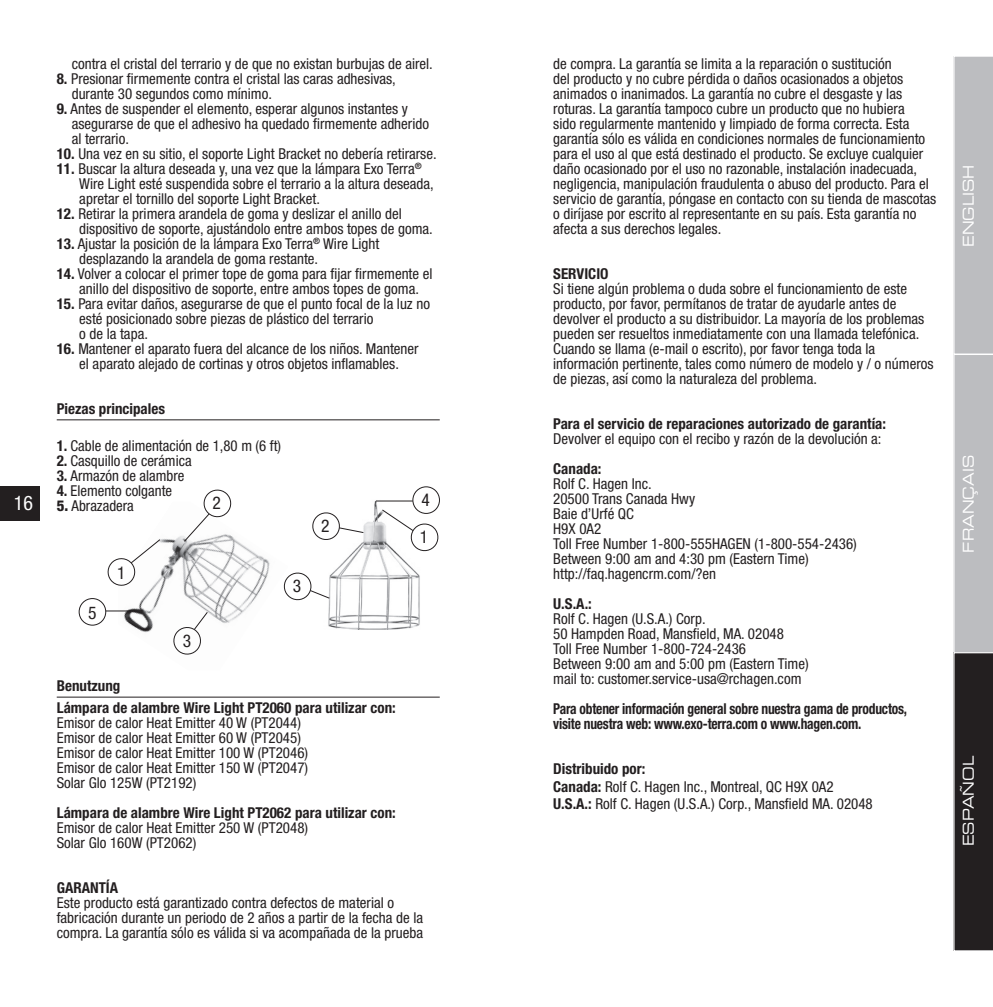
<style>
.page{position:relative;width:993px;height:1007px;background:#fff}
.page>*{position:absolute;margin:0;border:0;box-sizing:border-box;transform-origin:0 0}
.t1{font:condensed 20px "Helvetica Neue";color:#fff}
.t2{font:condensed 17.5px/37.2px "Helvetica Neue";color:#231f20}
.t3{font:condensed 15px/15px "Helvetica Neue";color:#231f20}
.t4{font:700 condensed 15px/22px "Helvetica Neue";color:#231f20}
.t5{font:700 condensed 15px/15px "Helvetica Neue";color:#231f20;scale:.9 1}
.t6{font:15px "Eurostile Extended Two";color:#fff;scale:.9 1}
.s1{font-weight:700}
.s2{font-weight:800}
</style>
<div class="page">
<div style="left:0;top:486px;width:39px;height:34px;background:#231f20"></div>
<hr style="left:57px;top:419px;width:382px;height:1px;background:#231f20">
<hr style="left:57px;top:696px;width:382px;height:1px;background:#231f20">
<svg style="left:953px;top:56px;width:39px;height:895px;background:#8d8c8e"></svg>
<img style="left:328px;top:500px;width:92px;height:130px">
<img style="left:118px;top:536px;width:152px;height:97px">
<hr style="left:376px;top:500px;width:36px;height:1px;background:#231f20">
<div style="left:412px;top:486px;width:28px;height:28px;border:1px solid #231f20;border-radius:50%"></div>
<svg style="left:283px;top:571px;width:47px;height:31px"></svg>
<svg style="left:312px;top:511px;width:52px;height:30px"></svg>
<svg style="left:381px;top:508px;width:58px;height:44px"></svg>
<svg style="left:183px;top:489px;width:49px;height:53px"></svg>
<svg style="left:172px;top:611px;width:36px;height:44px"></svg>
<hr style="left:106px;top:610px;width:37px;height:1px;background:#231f20">
<div style="left:79px;top:598px;width:27px;height:27px;border:1px solid #231f20;border-radius:50%"></div>
<svg style="left:107px;top:538px;width:54px;height:49px"></svg>
<h1 class="t1" style="left:14px;top:491px;width:21px">16</h1>
<p class="t3" style="left:72px;top:56px;width:362px">contra el cristal del terrario y de que no existan burbujas de airel.</p>
<p class="t3" style="left:72px;top:71px;width:325px;text-indent:-15px"><span class="s1">8.</span> Presionar firmemente contra el cristal las caras adhesivas, durante 30 segundos como mínimo.</p>
<p class="t3" style="left:72px;top:101px;width:358px;text-indent:-15px"><span class="s1">9.</span> Antes de suspender el elemento, esperar algunos instantes y asegurarse de que el adhesivo ha quedado firmemente adherido al terrario.</p>
<p class="t3" style="left:57px;top:146px;width:381px"><span class="s1">10.</span> Una vez en su sitio, el soporte Light Bracket no debería retirarse.</p>
<p class="t3" style="left:79px;top:161px;width:356px;text-indent:-23px"><span class="s1">11.</span> Buscar la altura deseada y, una vez que la lámpara Exo Terra<sup>®<br></sup>Wire Light esté suspendida sobre el terrario a la altura deseada, apretar el tornillo del soporte Light Bracket.</p>
<p class="t3" style="left:79px;top:206px;width:355px;text-indent:-22px"><span class="s1">12.</span> Retirar la primera arandela de goma y deslizar el anillo del dispositivo de soporte, ajustándolo entre ambos topes de goma.</p>
<p class="t3" style="left:79px;top:236px;width:301px;text-indent:-23px"><span class="s1">13.</span> Ajustar la posición de la lámpara Exo Terra<sup>®</sup> Wire Light desplazando la arandela de goma restante.</p>
<p class="t3" style="left:57px;top:266px;width:377px;text-align:center"><span class="s1">14.</span> Volver a colocar el primer tope de goma para fijar firmemente el anillo del dispositivo de soporte, entre ambos topes de goma.</p>
<p class="t3" style="left:79px;top:296px;width:352px;text-indent:-22px"><span class="s1">15.</span> Para evitar daños, asegurarse de que el punto focal de la luz no esté posicionado sobre piezas de plástico del terrario<br>o de la tapa.</p>
<p class="t3" style="left:57px;top:341px;width:363px;text-align:center"><span class="s1">16.</span> Mantener el aparato fuera del alcance de los niños. Mantener el aparato alejado de cortinas y otros objetos inflamables.</p>
<p class="t4" style="left:57px;top:397px;width:110px">Piezas principales</p>
<p class="t3" style="left:57px;top:438px;width:226px"><span class="s1">1.</span> Cable de alimentación de 1,80 m (6 ft)</p>
<p class="t3" style="left:57px;top:453px;width:136px"><span class="s1">2.</span> Casquillo de cerámica</p>
<p class="t3" style="left:57px;top:468px;width:129px"><span class="s1">3.</span> Armazón de alambre</p>
<p class="t3" style="left:57px;top:483px;width:117px"><span class="s1">4.</span> Elemento colgante</p>
<p class="t3" style="left:57px;top:498px;width:79px"><span class="s2">5.</span> Abrazadera</p>
<p class="t2" style="left:419px;top:481px;width:11px">4<br>1</p>
<p class="t2" style="left:212px;top:484px;width:10px">2</p>
<p class="t2" style="left:321px;top:507px;width:10px">2</p>
<p class="t2" style="left:88px;top:593px;width:10px">5</p>
<p class="t2" style="left:117px;top:554px;width:10px">1</p>
<p class="t2" style="left:183px;top:621px;width:10px">3</p>
<p class="t2" style="left:293px;top:567px;width:10px">3</p>
<p class="t4" style="left:57px;top:674px;width:340px">Benutzung<br>Lámpara de alambre Wire Light PT2060 para utilizar con:</p>
<p class="t3" style="left:57px;top:715px;width:253px">Emisor de calor Heat Emitter 40 W (PT2044)<br>Emisor de calor Heat Emitter 60 W (PT2045)<br>Emisor de calor Heat Emitter 100 W (PT2046)<br>Emisor de calor Heat Emitter 150 W (PT2047)<br>Solar Glo 125W (PT2192)</p>
<p class="t4" style="left:57px;top:801px;width:340px">Lámpara de alambre Wire Light PT2062 para utilizar con:</p>
<p class="t3" style="left:57px;top:820px;width:253px">Emisor de calor Heat Emitter 250 W (PT2048)<br>Solar Glo 160W (PT2062)</p>
<p class="t4" style="left:57px;top:876px;width:63px">GARANTÍA</p>
<p class="t3" style="left:57px;top:895px;width:368px">Este producto está garantizado contra defectos de material o fabricación durante un periodo de 2 años a partir de la fecha de la compra. La garantía sólo es válida si va acompañada de la prueba</p>
<p class="t3" style="left:553px;top:56px;width:384px">de compra. La garantía se limita a la reparación o sustitución<br>del producto y no cubre pérdida o daños ocasionados a objetos animados o inanimados. La garantía no cubre el desgaste y las roturas. La garantía tampoco cubre un producto que no hubiera<br>sido regularmente mantenido y limpiado de forma correcta. Esta garantía sólo es válida en condiciones normales de funcionamiento para el uso al que está destinado el producto. Se excluye cualquier daño ocasionado por el uso no razonable, instalación inadecuada, negligencia, manipulación fraudulenta o abuso del producto. Para el servicio de garantía, póngase en contacto con su tienda de mascotas o diríjase por escrito al representante en su país. Esta garantía no afecta a sus derechos legales.</p>
<p class="t4" style="left:553px;top:262px;width:38px">Servicio</p>
<p class="t3" style="left:553px;top:281px;width:381px">Si tiene algún problema o duda sobre el funcionamiento de este producto, por favor, permítanos de tratar de ayudarle antes de devolver el producto a su distribuidor. La mayoría de los problemas pueden ser resueltos inmediatamente con una llamada telefónica.<br>Cuando se llama (e-mail o escrito), por favor tenga toda la información pertinente, tales como número de modelo y / o números de piezas, así como la naturaleza del problema.</p>
<p class="t4" style="left:553px;top:412px;width:334px">Para el servicio de reparaciones autorizado de garantía:</p>
<p class="t3" style="left:553px;top:431px;width:330px">Devolver el equipo con el recibo y razón de la devolución a:</p>
<p class="t4" style="left:553px;top:457px;width:50px">Canada:</p>
<p class="t3" style="left:553px;top:476px;width:305px">Rolf C. Hagen Inc.<br>20500 Trans Canada Hwy<br>Baie d’Urfé QC<br>H9X 0A2<br>Toll Free Number 1-800-555HAGEN (1-800-554-2436)<br>Between 9:00 am and 4:30 pm (Eastern Time) http://faq.hagencrm.com/?en</p>
<p class="t4" style="left:553px;top:592px;width:40px">U.S.A.:</p>
<p class="t3" style="left:553px;top:611px;width:257px">Rolf C. Hagen (U.S.A.) Corp.<br>50 Hampden Road, Mansfield, MA. 02048<br>Toll Free Number 1-800-724-2436<br>Between 9:00 am and 5:00 pm (Eastern Time) mail to: customer.service-usa@rchagen.com</p>
<p class="t5" style="left:553px;top:700px;width:394px">Para obtener información general sobre nuestra gama de productos, visite nuestra web: www.exo-terra.com o www.hagen.com.</p>
<p class="t3" style="left:553px;top:759px;width:321px;line-height:17.5px"><span class="s1">Distribuido por:<br>Canada:</span> Rolf C. Hagen Inc., Montreal, QC H9X 0A2<br><span class="s1">U.S.A.:</span> Rolf C. Hagen (U.S.A.) Corp., Mansfield MA. 02048</p>
<p class="t6" style="left:957px;top:247px;width:93px;rotate:-90deg">ENGLISH</p>
<p class="t6" style="left:957px;top:552px;width:107px;rotate:-90deg">français</p>
<p class="t6" style="left:957px;top:846px;width:102px;rotate:-90deg">ESPAÑOL</p>
</div>
